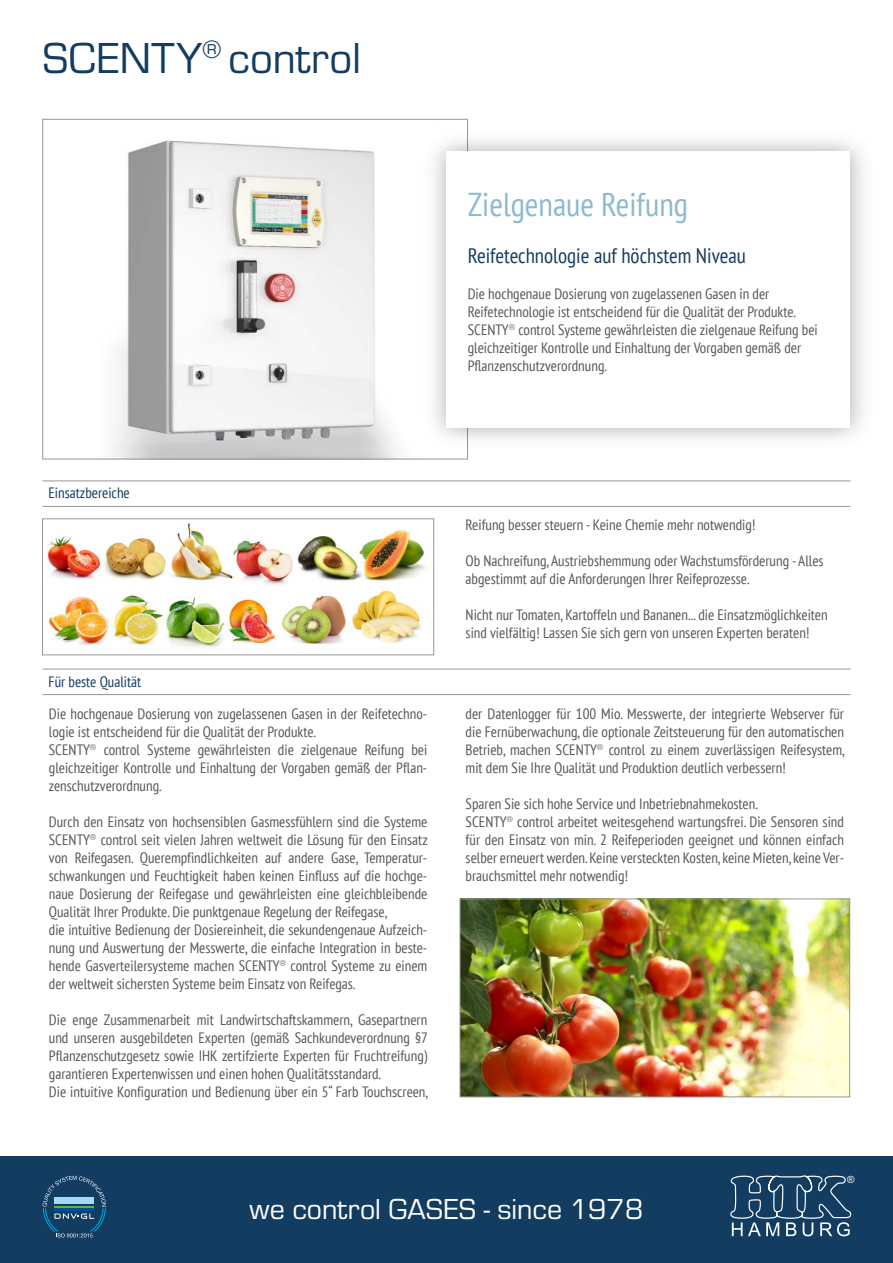
<style>
.page{position:relative;width:893px;height:1263px;background:#fff}
.page>*{position:absolute;margin:0;border:0;box-sizing:border-box;transform-origin:0 0}
.t1{font:45px "Eurostile";letter-spacing:.005em;color:#133c61}
.Textpod_Fließtext{font:condensed 33px "PT Sans";color:#8dbad0}
.t2{font:30px "Eurostile";color:#fff}
.t3{font:condensed 21px "PT Sans";color:#133c61}
.Textblock_Fließtext{font:condensed 15px/18px "PT Sans";color:#575756;text-align:justify}
.Textblock_Aufzählung{font:condensed 15px/18px "PT Sans";color:#575756}
.Textblock_Überschrift{font:condensed 15px "PT Sans";color:#133c61}
.t4{font:9.9px "Arial";color:#fff}
</style>
<div class="page">
<div style="left:0;top:1157px;width:893px;height:106px;background:#133c61"></div>
<svg style="left:43px;top:1176px;width:63px;height:62px"></svg>
<svg style="left:730px;top:1175px;width:122px;height:61px"></svg>
<img style="left:112px;top:140px;width:286px;height:317px">
<hr style="left:43px;top:669px;width:807px;height:1px;background:#969696">
<hr style="left:43px;top:694px;width:807px;height:1px;background:#969696">
<hr style="left:43px;top:480px;width:807px;height:1px;background:#969696">
<hr style="left:43px;top:506px;width:807px;height:1px;background:#969696">
<img style="left:44px;top:522px;width:383px;height:126px">
<div style="left:42px;top:519px;width:392px;height:136px;border:1px solid #969696"></div>
<img style="left:462px;top:901px;width:386px;height:194px">
<div style="left:460px;top:899px;width:390px;height:198px;border:1px solid #969696"></div>
<p class="t1" style="left:43px;top:27px;width:320px">SCENTY<sup>®</sup> control</p>
<p class="Textpod_Fließtext" style="left:468px;top:183px;width:222px">Zielgenaue Reifung</p>
<p class="t3" style="left:468px;top:242px;width:280px">Reifetechnologie auf höchstem Niveau</p>
<p class="Textblock_Fließtext" style="left:468px;top:284px;width:303px">Die hochgenaue Dosierung von zugelassenen Gasen in der</p>
<p class="Textblock_Fließtext" style="left:468px;top:302px;width:330px">Reifetechnologie ist entscheidend für die Qualität der Produkte.</p>
<p class="Textblock_Fließtext" style="left:468px;top:320px;width:352px;text-align:left">SCENTY<sup>®</sup> control Systeme gewährleisten die zielgenaue Reifung bei gleichzeitiger Kontrolle und Einhaltung der Vorgaben gemäß der<br>Pflanzenschutzverordnung.</p>
<p class="Textblock_Überschrift" style="left:49px;top:484px;width:83px">Einsatzbereiche</p>
<p class="Textblock_Überschrift" style="left:49px;top:672px;width:94px">Für beste Qualität</p>
<p class="Textblock_Fließtext" style="left:49px;top:704px;width:380px">Die hochgenaue Dosierung von zugelassenen Gasen in der Reifetechno&shy;logie ist entscheidend für die Qualität der Produkte.</p>
<p class="Textblock_Fließtext" style="left:49px;top:740px;width:380px">SCENTY<sup>®</sup> control Systeme gewährleisten die zielgenaue Reifung bei gleichzeitiger Kontrolle und Einhaltung der Vorgaben gemäß der Pflan&shy;zenschutzverordnung.</p>
<p class="Textblock_Fließtext" style="left:49px;top:812px;width:380px">Durch den Einsatz von hochsensiblen Gasmessfühlern sind die Systeme SCENTY<sup>®</sup> control seit vielen Jahren weltweit die Lösung für den Einsatz von Reifegasen. Querempfindlichkeiten auf andere Gase, Temperatur&shy;schwankungen und Feuchtigkeit haben keinen Einfluss auf die hochge&shy;naue Dosierung der Reifegase und gewährleisten eine gleichbleibende Qualität Ihrer Produkte. Die punktgenaue Regelung der Reifegase,</p>
<p class="Textblock_Fließtext" style="left:49px;top:920px;width:380px">die intuitive Bedienung der Dosiereinheit, die sekundengenaue Aufzeich&shy;nung und Auswertung der Messwerte, die einfache Integration in beste&shy;hende Gasverteilersysteme machen SCENTY<sup>®</sup> control Systeme zu einem der weltweit sichersten Systeme beim Einsatz von Reifegas.</p>
<p class="Textblock_Fließtext" style="left:49px;top:1010px;width:381px">Die enge Zusammenarbeit mit Landwirtschaftskammern, Gasepartnern und unseren ausgebildeten Experten (gemäß Sachkundeverordnung §7<br>Pflanzenschutzgesetz sowie IHK zertifzierte Experten für Fruchtreifung) garantieren Expertenwissen und einen hohen Qualitätsstandard.</p>
<p class="Textblock_Fließtext" style="left:49px;top:1082px;width:381px">Die intuitive Konfiguration und Bedienung über ein 5“ Farb Touchscreen,</p>
<p class="Textblock_Fließtext" style="left:466px;top:516px;width:292px">Reifung besser steuern - Keine Chemie mehr notwendig!</p>
<p class="Textblock_Aufzählung" style="left:466px;top:552px;width:360px">Ob Nachreifung, Austriebshemmung oder Wachstumsförderung - Alles abgestimmt auf die Anforderungen Ihrer Reifeprozesse.</p>
<p class="Textblock_Aufzählung" style="left:466px;top:606px;width:364px">Nicht nur Tomaten, Kartoffeln und Bananen... die Einsatzmöglichkeiten sind vielfältig! Lassen Sie sich gern von unseren Experten beraten!</p>
<p class="Textblock_Fließtext" style="left:466px;top:704px;width:380px">der Datenlogger für 100 Mio. Messwerte, der integrierte Webserver für die Fernüberwachung, die optionale Zeitsteuerung für den automatischen</p>
<p class="Textblock_Fließtext" style="left:466px;top:740px;width:381px">Betrieb, machen SCENTY<sup>®</sup> control zu einem zuverlässigen Reifesystem, mit dem Sie Ihre Qualität und Produktion deutlich verbessern!</p>
<p class="Textblock_Fließtext" style="left:466px;top:794px;width:294px">Sparen Sie sich hohe Service und Inbetriebnahmekosten.</p>
<p class="Textblock_Fließtext" style="left:466px;top:812px;width:380px">SCENTY<sup>®</sup> control arbeitet weitesgehend wartungsfrei. Die Sensoren sind für den Einsatz von min. 2 Reifeperioden geeignet und können einfach selber erneuert werden. Keine versteckten Kosten, keine Mieten, keine Ver&shy;brauchsmittel mehr notwendig!</p>
<p class="t4" style="left:847px;top:1173px;width:9px">®</p>
<p class="t2" style="left:250px;top:1189px;width:395px">we control GASES - since 1978</p>
</div>
